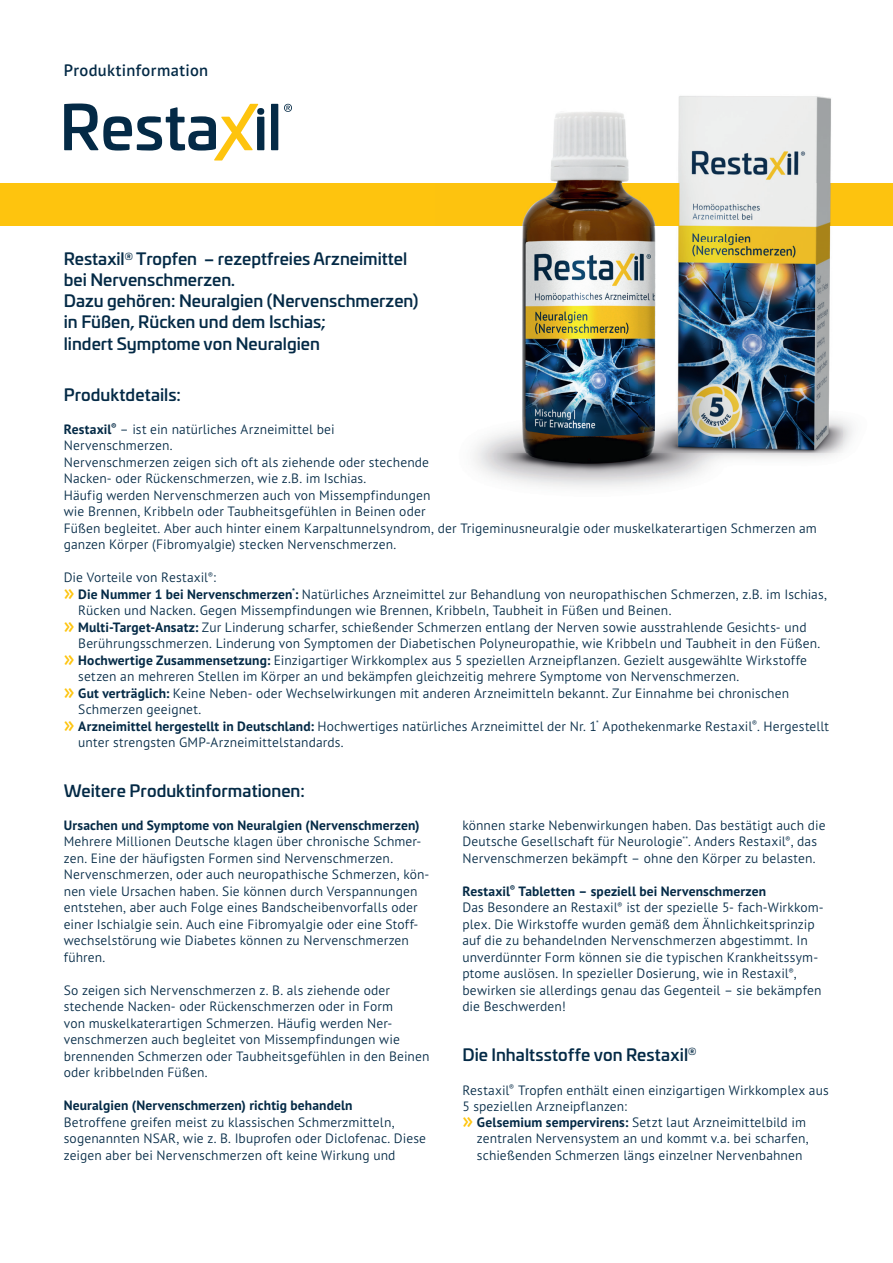
<style>
.page{position:relative;width:893px;height:1263px;background:#fff}
.page>*{position:absolute;margin:0;border:0;box-sizing:border-box;transform-origin:0 0}
.t1{font:500 16.5px/21px "Univia Pro";color:#042a46}
.t2{font:600 16.5px "PT Sans Pro";letter-spacing:.02em;color:#042a46}
.t3{font:300 13.5px/16.5px "PT Sans Pro";letter-spacing:.005em;color:#042a46}
.t4{font:700 13.5px "PT Sans Pro";letter-spacing:.01em;color:#042a46}
.s1{font-weight:700}
.s2{font-weight:600;font-size:22.5px;color:#fec40e}
</style>
<div class="page">
<div style="left:0;top:183px;width:893px;height:43px;background:#fec40e"></div>
<svg style="left:64px;top:104px;width:194px;height:57px"></svg>
<div style="left:257px;top:117px;width:7px;height:33px;background:#042a46"></div>
<div style="left:271px;top:104px;width:7px;height:46px;background:#042a46"></div>
<svg style="left:284px;top:104px;width:8px;height:8px"></svg>
<div style="left:257px;top:108px;width:7px;height:7px;background:#042a46;border-radius:50%"></div>
<img style="left:473px;top:96px;width:380px;height:392px">
<img style="left:473px;top:183px;width:380px;height:43px">
<p class="t2" style="left:64px;top:60px;width:146px">Produktinformation</p>
<p class="t1" style="left:64px;top:248px;width:356px">Restaxil<sup>®</sup> Tropfen – rezeptfreies Arzneimittel bei Nervenschmerzen.<br>Dazu gehören: Neuralgien (Nervenschmerzen) in Füßen, Rücken und dem Ischias;<br>lindert Symptome von Neuralgien</p>
<p class="t1" style="left:64px;top:383px;width:119px">Produktdetails:</p>
<p class="t3" style="left:64px;top:420px;width:755px"><span class="s1">Restaxil</span><sup>®</sup> – ist ein natürliches Arzneimittel bei<br>Nervenschmerzen.<br>Nervenschmerzen zeigen sich oft als ziehende oder stechende<br>Nacken- oder Rückenschmerzen, wie z.B. im Ischias.<br>Häufig werden Nervenschmerzen auch von Missempfindungen<br>wie Brennen, Kribbeln oder Taubheitsgefühlen in Beinen oder<br>Füßen begleitet. Aber auch hinter einem Karpaltunnelsyndrom, der Trigeminusneuralgie oder muskelkaterartigen Schmerzen am ganzen Körper (Fibromyalgie) stecken Nervenschmerzen.</p>
<p class="t3" style="left:64px;top:569px;width:154px">Die Vorteile von Restaxil<sup>®</sup>:</p>
<p class="t3" style="left:64px;top:585px;width:765px"><span class="s2">»</span> <span class="s1">Die Nummer 1 bei Nervenschmerzen</span><sup>*</sup><span class="s1">:</span> Natürliches Arzneimittel zur Behandlung von neuropathischen Schmerzen, z.B. im Ischias,</p>
<p class="t3" style="left:78px;top:602px;width:595px">Rücken und Nacken. Gegen Missempfindungen wie Brennen, Kribbeln, Taubheit in Füßen und Beinen.</p>
<p class="t3" style="left:64px;top:618px;width:744px"><span class="s2">»</span> <span class="s1">Multi-Target-Ansatz:</span> Zur Linderung scharfer, schießender Schmerzen entlang der Nerven sowie ausstrahlende Gesichts- und</p>
<p class="t3" style="left:78px;top:635px;width:743px">Berührungsschmerzen. Linderung von Symptomen der Diabetischen Polyneuropathie, wie Kribbeln und Taubheit in den Füßen.</p>
<p class="t3" style="left:64px;top:651px;width:745px"><span class="s2">»</span> <span class="s1">Hochwertige Zusammensetzung:</span> Einzigartiger Wirkkomplex aus 5 speziellen Arzneipflanzen. Gezielt ausgewählte Wirkstoffe</p>
<p class="t3" style="left:78px;top:668px;width:663px">setzen an mehreren Stellen im Körper an und bekämpfen gleichzeitig mehrere Symptome von Nervenschmerzen.</p>
<p class="t3" style="left:64px;top:684px;width:727px"><span class="s2">»</span> <span class="s1">Gut verträglich:</span> Keine Neben- oder Wechselwirkungen mit anderen Arzneimitteln bekannt. Zur Einnahme bei chronischen</p>
<p class="t3" style="left:78px;top:701px;width:125px">Schmerzen geeignet.</p>
<p class="t3" style="left:64px;top:717px;width:767px"><span class="s2">»</span> <span class="s1">Arzneimittel hergestellt in Deutschland:</span> Hochwertiges natürliches Arzneimittel der Nr. 1<sup>*</sup> Apothekenmarke Restaxil<sup>®</sup>. Hergestellt</p>
<p class="t3" style="left:78px;top:734px;width:267px">unter strengsten GMP-Arzneimittelstandards.</p>
<p class="t1" style="left:64px;top:779px;width:243px">Weitere Produktinformationen:</p>
<p class="t4" style="left:64px;top:816px;width:357px">Ursachen und Symptome von Neuralgien (Nervenschmerzen)</p>
<p class="t3" style="left:64px;top:833px;width:367px">Mehrere Millionen Deutsche klagen über chronische Schmer&shy;zen. Eine der häufigsten Formen sind Nervenschmerzen.<br>Nervenschmerzen, oder auch neuropathische Schmerzen, kön&shy;nen viele Ursachen haben. Sie können durch Verspannungen entstehen, aber auch Folge eines Bandscheibenvorfalls oder einer Ischialgie sein. Auch eine Fibromyalgie oder eine Stoff&shy;wechselstörung wie Diabetes können zu Nervenschmerzen führen.</p>
<p class="t3" style="left:64px;top:981px;width:367px">So zeigen sich Nervenschmerzen z. B. als ziehende oder stechende Nacken- oder Rückenschmerzen oder in Form<br>von muskelkaterartigen Schmerzen. Häufig werden Ner&shy;venschmerzen auch begleitet von Missempfindungen wie brennenden Schmerzen oder Taubheitsgefühlen in den Beinen oder kribbelnden Füßen.</p>
<p class="t4" style="left:64px;top:1096px;width:290px">Neuralgien (Nervenschmerzen) richtig behandeln</p>
<p class="t3" style="left:64px;top:1113px;width:364px">Betroffene greifen meist zu klassischen Schmerzmitteln, sogenannten NSAR, wie z. B. Ibuprofen oder Diclofenac. Diese zeigen aber bei Nervenschmerzen oft keine Wirkung und</p>
<p class="t3" style="left:462px;top:816px;width:365px">können starke Nebenwirkungen haben. Das bestätigt auch die<br>Deutsche Gesellschaft für Neurologie<sup>**</sup>. Anders Restaxil<sup>®</sup>, das<br>Nervenschmerzen bekämpft – ohne den Körper zu belasten.</p>
<p class="t3" style="left:462px;top:882px;width:363px"><span class="s1">Restaxil</span><sup>®</sup> <span class="s1">Tabletten – speziell bei Nervenschmerzen<br></span>Das Besondere an Restaxil<sup>®</sup> ist der spezielle 5- fach-Wirkkom&shy;plex. Die Wirkstoffe wurden gemäß dem Ähnlichkeitsprinzip auf die zu behandelnden Nervenschmerzen abgestimmt. In unverdünnter Form können sie die typischen Krankheitssym&shy;ptome auslösen. In spezieller Dosierung, wie in Restaxil<sup>®</sup>, bewirken sie allerdings genau das Gegenteil – sie bekämpfen die Beschwerden!</p>
<p class="t1" style="left:462px;top:1043px;width:235px">Die Inhaltsstoffe von Restaxil<sup>®</sup></p>
<p class="t3" style="left:462px;top:1082px;width:368px;line-height:15.9px">Restaxil<sup>®</sup> Tropfen enthält einen einzigartigen Wirkkomplex aus<br>5 speziellen Arzneipflanzen:<br><span class="s2">»</span> <span class="s1">Gelsemium sempervirens:</span> Setzt laut Arzneimittelbild im</p>
<p class="t3" style="left:477px;top:1130px;width:333px">zentralen Nervensystem an und kommt v.a. bei scharfen, schießenden Schmerzen längs einzelner Nervenbahnen</p>
</div>
